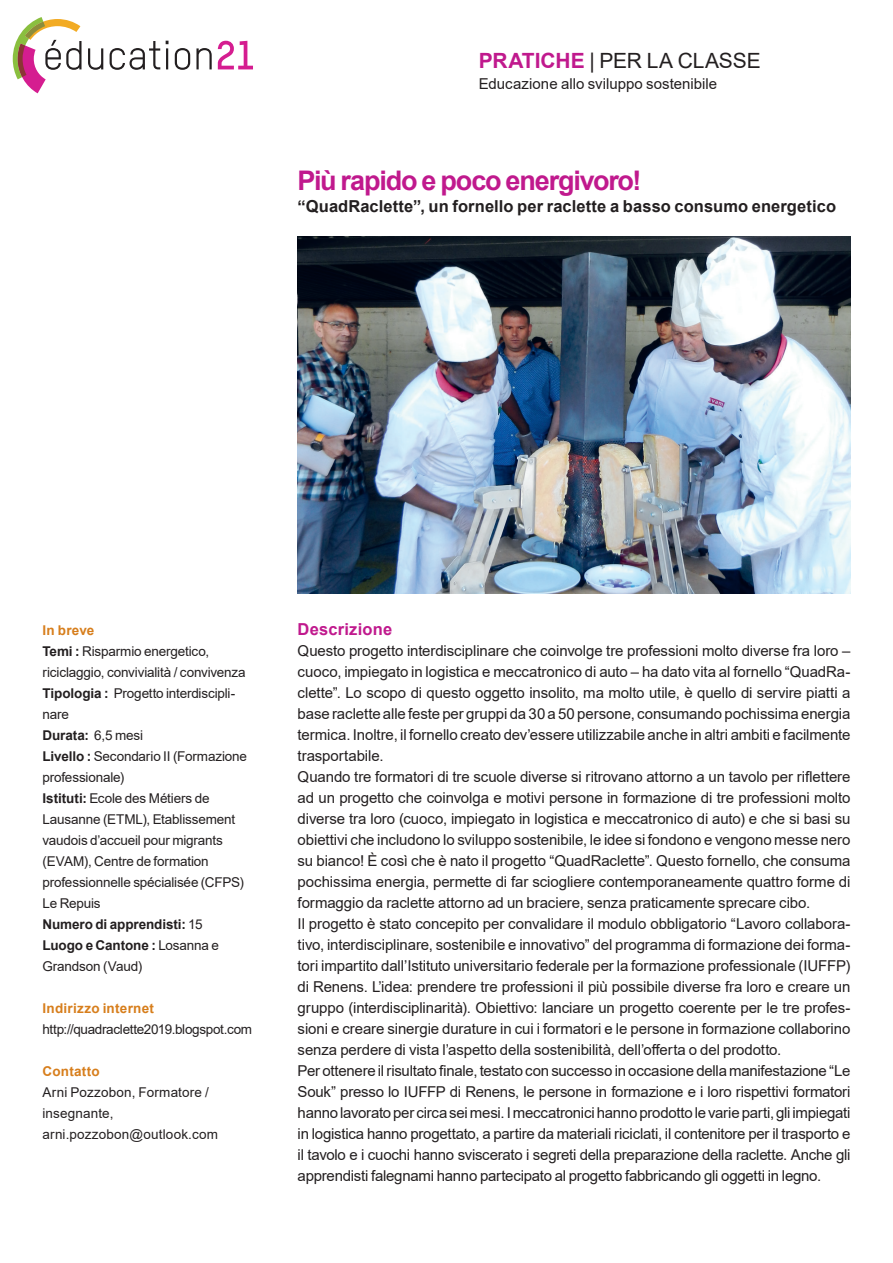
<style>
.page{position:relative;width:893px;height:1263px;background:#fff}
.page>*{position:absolute;margin:0;border:0;box-sizing:border-box;transform-origin:0 0}
.t1{font:700 27px "Arial";letter-spacing:-.04em;color:#c0198d}
.t2{font:21px "Arial";color:#231f20}
.t3{font:700 16.5px "Arial";letter-spacing:.005em;color:#231f20}
.t4{font:700 16.5px "Arial";letter-spacing:.01em;color:#c0198d}
.t5{font:15px/21px "Arial";letter-spacing:-.01em;color:#231f20}
.t6{font:13.5px/21px "Arial";letter-spacing:-.01em;color:#231f20}
.t7{font:13.5px/21px "Arial";letter-spacing:.015em;color:#231f20}
.t8{font:700 13.5px "Arial";letter-spacing:.015em;color:#d77e1c}
.s1{font-weight:700;color:#c0198d}
.s2{font-weight:700;color:#d77e1c}
.s3{font-weight:700}
</style>
<div class="page">
<svg style="left:88px;top:48px;width:15px;height:22px"></svg>
<svg style="left:110px;top:41px;width:50px;height:29px"></svg>
<hr style="left:166px;top:48px;width:2px;height:21px;background:#231f20">
<svg style="left:175px;top:48px;width:15px;height:22px"></svg>
<svg style="left:196px;top:48px;width:16px;height:21px"></svg>
<svg style="left:218px;top:41px;width:35px;height:28px"></svg>
<svg style="left:13px;top:17px;width:69px;height:76px"></svg>
<img style="left:298px;top:236px;width:552px;height:357px">
<h2 class="t2" style="left:479px;top:46px;width:284px"><span class="s1">PRATICHE</span> | PER LA CLASSE</h2>
<p class="t5" style="left:479px;top:73px;width:240px">Educazione allo sviluppo sostenibile</p>
<h1 class="t1" style="left:298px;top:161px;width:345px">Più rapido e poco energivoro!</h1>
<p class="t3" style="left:298px;top:195px;width:540px">“QuadRaclette”, un fornello per raclette a basso consumo energetico</p>
<p class="t6" style="left:43px;top:620px;width:206px"><span class="s2">In breve<br></span><span class="s3">Temi :</span> Risparmio energetico, riciclaggio, convivialità / convivenza<br><span class="s3">Tipologia :</span> Progetto interdiscipli&shy;nare<br><span class="s3">Durata:</span> 6,5 mesi<br><span class="s3">Livello :</span> Secondario II (Formazione professionale)<br><span class="s3">Istituti:</span> Ecole des Métiers de<br>Lausanne (ETML), Etablissement vaudois d’accueil pour migrants (EVAM), Centre de formation professionnelle spécialisée (CFPS)<br>Le Repuis<br><span class="s3">Numero di apprendisti:</span> 15<br><span class="s3">Luogo e Cantone :</span> Losanna e<br>Grandson (Vaud)</p>
<p class="t8" style="left:43px;top:999px;width:113px">Indirizzo internet</p>
<p class="t6" style="left:43px;top:1019px;width:211px">http://quadraclette2019.blogspot.com</p>
<p class="t8" style="left:43px;top:1062px;width:59px">Contatto</p>
<p class="t7" style="left:43px;top:1082px;width:177px">Arni Pozzobon, Formatore / insegnante, arni.pozzobon@outlook.com</p>
<p class="t4" style="left:298px;top:618px;width:96px">Descrizione</p>
<p class="t5" style="left:298px;top:640px;width:554px">Questo progetto interdisciplinare che coinvolge tre professioni molto diverse fra loro – cuoco, impiegato in logistica e meccatronico di auto – ha dato vita al fornello “QuadRa&shy;clette”. Lo scopo di questo oggetto insolito, ma molto utile, è quello di servire piatti a base raclette alle feste per gruppi da 30 a 50 persone, consumando pochissima energia termica. Inoltre, il fornello creato dev’essere utilizzabile anche in altri ambiti e facilmente trasportabile.<br>Quando tre formatori di tre scuole diverse si ritrovano attorno a un tavolo per riflettere ad un progetto che coinvolga e motivi persone in formazione di tre professioni molto diverse tra loro (cuoco, impiegato in logistica e meccatronico di auto) e che si basi su obiettivi che includono lo sviluppo sostenibile, le idee si fondono e vengono messe nero su bianco! È così che è nato il progetto “QuadRaclette”. Questo fornello, che consuma pochissima energia, permette di far sciogliere contemporaneamente quattro forme di formaggio da raclette attorno ad un braciere, senza praticamente sprecare cibo.<br>Il progetto è stato concepito per convalidare il modulo obbligatorio “Lavoro collabora&shy;tivo, interdisciplinare, sostenibile e innovativo” del programma di formazione dei forma&shy;tori impartito dall’Istituto universitario federale per la formazione professionale (IUFFP) di Renens. L’idea: prendere tre professioni il più possibile diverse fra loro e creare un gruppo (interdisciplinarità). Obiettivo: lanciare un progetto coerente per le tre profes&shy;sioni e creare sinergie durature in cui i formatori e le persone in formazione collaborino senza perdere di vista l’aspetto della sostenibilità, dell’offerta o del prodotto.<br>Per ottenere il risultato finale, testato con successo in occasione della manifestazione “Le Souk” presso lo IUFFP di Renens, le persone in formazione e i loro rispettivi formatori hanno lavorato per circa sei mesi. I meccatronici hanno prodotto le varie parti, gli impiegati in logistica hanno progettato, a partire da materiali riciclati, il contenitore per il trasporto e il tavolo e i cuochi hanno sviscerato i segreti della preparazione della raclette. Anche gli apprendisti falegnami hanno partecipato al progetto fabbricando gli oggetti in legno.</p>
</div>
